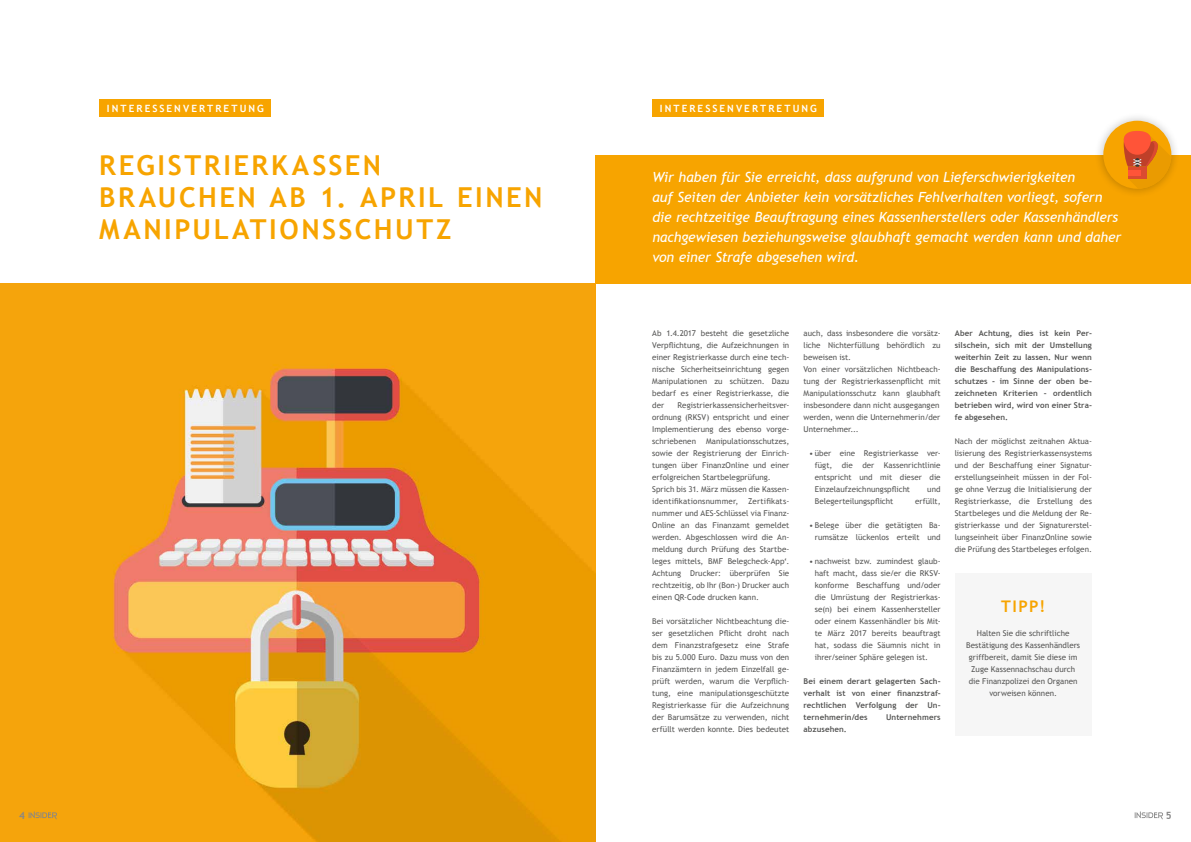
<style>
.page{position:relative;width:1191px;height:842px;background:#fff}
.page>*{position:absolute;margin:0;border:0;box-sizing:border-box;transform-origin:0 0}
.t1{font:700 27.5px/31.9px "Trebuchet MS";letter-spacing:.09em;color:#f7a400}
.t2{font:700 16px "Trebuchet MS";color:#f7a400}
.t3{font:italic 14px/20px "Trebuchet MS";letter-spacing:-.015em;color:#fff}
.t4{font:700 10px "Trebuchet MS";letter-spacing:.205em;color:#fff}
.t5{font:700 10px "Trebuchet MS";color:#878787}
.t6{font:8px/12px "Trebuchet MS";letter-spacing:.005em;color:#575756;text-align:justify}
.t7{font:700 8px/12px "Trebuchet MS";letter-spacing:.01em;color:#575756;text-align:justify}
</style>
<div class="page">
<div style="left:595px;top:155px;width:596px;height:128px;background:#f7a400"></div>
<img style="left:0;top:283px;width:595px;height:559px">
<div style="left:652px;top:99px;width:171px;height:17px;background:#f7a400"></div>
<div style="left:99px;top:99px;width:172px;height:17px;background:#f7a400"></div>
<div style="left:954px;top:573px;width:137px;height:163px;background:#f6f6f6"></div>
<div style="left:1094px;top:112px;width:86px;height:86px;background:#000;opacity:.25"></div>
<div style="left:1103px;top:121px;width:68px;height:68px;background:#f7a400;border-radius:50%"></div>
<svg style="left:1123px;top:131px;width:48px;height:58px"></svg>
<svg style="left:29px;top:811px;width:28px;height:8px"></svg>
<svg style="left:1134px;top:811px;width:29px;height:8px"></svg>
<p class="t4" style="left:107px;top:102px;width:158px">INTERESSENVERTRETUNG</p>
<h1 class="t1" style="left:99px;top:149px;width:445px">REGISTRIERKASSEN<br>BRAUCHEN AB 1. APRIL EINEN<br>MANIPULATIONSSCHUTZ</h1>
<p class="t4" style="left:660px;top:102px;width:158px">INTERESSENVERTRETUNG</p>
<p class="t3" style="left:652px;top:167px;width:470px">Wir haben für Sie erreicht, dass aufgrund von Lieferschwierigkeiten<br>auf Seiten der Anbieter kein vorsätzliches Fehlverhalten vorliegt, sofern die rechtzeitige Beauftragung eines Kassenherstellers oder Kassenhändlers nachgewiesen beziehungsweise glaubhaft gemacht werden kann und daher von einer Strafe abgesehen wird.</p>
<p class="t6" style="left:652px;top:327px;width:139px">Ab 1.4.2017 besteht die gesetzliche Verpflichtung, die Aufzeichnungen in einer Registrierkasse durch eine tech&shy;nische Sicherheitseinrichtung gegen Manipulationen zu schützen. Dazu bedarf es einer Registrierkasse, die der</p>
<p class="t6" style="left:652px;top:399px;width:139px;text-align:left;text-indent:25px">Registrierkassensicherheitsver&shy;ordnung (RKSV) entspricht und einer Implementierung des ebenso vorge&shy;schriebenen Manipulationsschutzes, sowie der Registrierung der Einrich&shy;tungen über FinanzOnline und einer erfolgreichen Startbelegprüfung.<br>Sprich bis 31. März müssen die Kassen&shy;identifikationsnummer, Zertifikats&shy;nummer und AES-Schlüssel via Finanz-Online an das Finanzamt gemeldet werden. Abgeschlossen wird die An&shy;meldung durch Prüfung des Startbe&shy;leges mittels, BMF Belegcheck-App‘.<br>Achtung Drucker: überprüfen Sie rechtzeitig, ob Ihr (Bon-) Drucker auch einen QR-Code drucken kann.</p>
<p class="t6" style="left:652px;top:615px;width:139px">Bei vorsätzlicher Nichtbeachtung die&shy;ser gesetzlichen Pflicht droht nach dem Finanzstrafgesetz eine Strafe bis zu 5.000 Euro. Dazu muss von den Finanzämtern in jedem Einzelfall ge&shy;prüft werden, warum die Verpflich&shy;tung, eine manipulationsgeschützte Registrierkasse für die Aufzeichnung der Barumsätze zu verwenden, nicht erfüllt werden konnte. Dies bedeutet</p>
<p class="t6" style="left:803px;top:327px;width:139px;text-align:left">auch, dass insbesondere die vorsätz&shy;liche Nichterfüllung behördlich zu beweisen ist.<br>Von einer vorsätzlichen Nichtbeach&shy;tung der Registrierkassenpflicht mit<br>Manipulationsschutz kann glaubhaft insbesondere dann nicht ausgegangen werden, wenn die Unternehmerin/der<br>Unternehmer...</p>
<p class="t6" style="left:815px;top:447px;width:127px;text-indent:-6px">• über eine Registrierkasse ver&shy;fügt, die der Kassenrichtlinie entspricht und mit dieser die Einzelaufzeichnungspflicht</p>
<p class="t6" style="left:927px;top:483px;width:15px">und</p>
<p class="t6" style="left:815px;top:495px;width:80px">Belegerteilungspflicht</p>
<p class="t6" style="left:915px;top:495px;width:27px">erfüllt,</p>
<p class="t6" style="left:809px;top:519px;width:133px;text-align:right">• Belege über die getätigten Ba&shy;rumsätze lückenlos erteilt und</p>
<p class="t6" style="left:815px;top:555px;width:127px;text-indent:-6px">• nachweist bzw. zumindest glaub&shy;haft macht, dass sie/er die RKSV&shy;konforme Beschaffung und/oder die Umrüstung der Registrierkas&shy;se(n) bei einem Kassenhersteller oder einem Kassenhändler bis Mit&shy;te März 2017 bereits beauftragt hat, sodass die Säumnis nicht in ihrer/seiner Sphäre gelegen ist.</p>
<p class="t7" style="left:803px;top:675px;width:139px">Bei einem derart gelagerten Sach&shy;verhalt ist von einer finanzstraf&shy;rechtlichen Verfolgung der Un&shy;ternehmerin/des</p>
<p class="t7" style="left:886px;top:711px;width:56px">Unternehmers</p>
<p class="t7" style="left:803px;top:723px;width:45px">abzusehen.</p>
<p class="t7" style="left:954px;top:327px;width:139px">Aber Achtung, dies ist kein Per&shy;silschein, sich mit der Umstellung weiterhin Zeit zu lassen. Nur wenn die Beschaffung des Manipulations&shy;schutzes - im Sinne der oben be&shy;zeichneten Kriterien - ordentlich betrieben wird, wird von einer Stra&shy;fe abgesehen.</p>
<p class="t6" style="left:954px;top:435px;width:139px">Nach der möglichst zeitnahen Aktua&shy;lisierung des Registrierkassensystems und der Beschaffung einer Signatur&shy;erstellungseinheit müssen in der Fol&shy;ge ohne Verzug die Initialisierung der Registrierkasse, die Erstellung des Startbeleges und die Meldung der Re&shy;gistrierkasse und der Signaturerstel&shy;lungseinheit über FinanzOnline sowie die Prüfung des Startbeleges erfolgen.</p>
<h2 class="t2" style="left:1001px;top:596px;width:46px">TIPP!</h2>
<p class="t6" style="left:966px;top:627px;width:115px;text-align:center">Halten Sie die schriftliche<br>Bestätigung des Kassenhändlers griffbereit, damit Sie diese im<br>Zuge Kassennachschau durch die Finanzpolizei den Organen vorweisen können.</p>
<p class="t5" style="left:19px;top:809px;width:7px">4</p>
<p class="t5" style="left:1165px;top:809px;width:7px">5</p>
</div>
